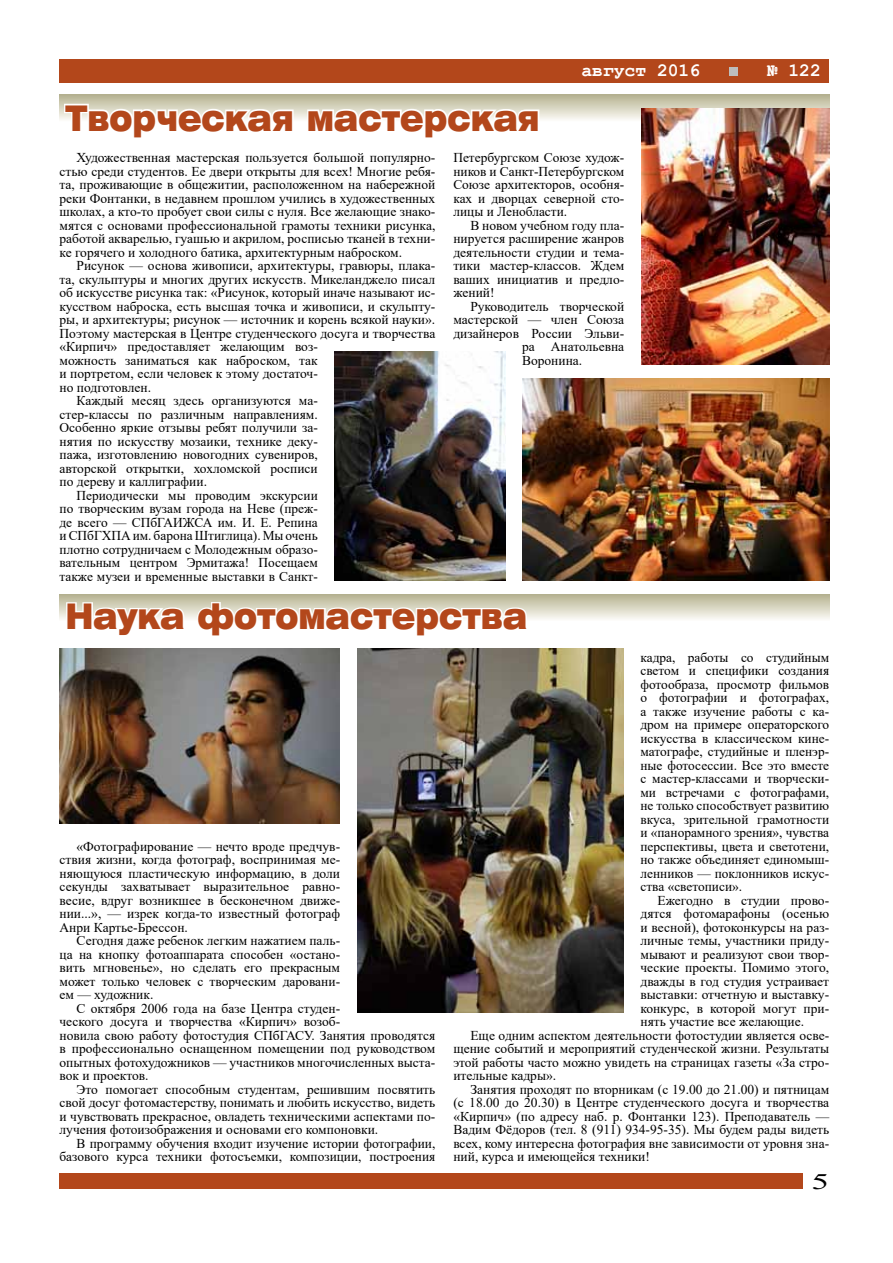
<style>
.page{position:relative;width:893px;height:1263px;background:#fff}
.page>*{position:absolute;margin:0;border:0;box-sizing:border-box;transform-origin:0 0}
.t1{font:35.1px "Helios Ext Black C";color:#b3471b;scale:.77 1}
.t2{font:22.05px "Times New Roman";color:#000;scale:1.6 1}
.t3{font:700 18.9px "Courier New";color:#fff;scale:.95 1}
.t4{font:13.5px/13.5px "Times New Roman";color:#000;text-align:justify}
</style>
<div class="page">
<div style="left:60px;top:1173px;width:743px;height:15px;background:#b3471b"></div>
<div style="left:60px;top:60px;width:769px;height:23px;background:#b3471b"></div>
<div style="left:729px;top:67px;width:9px;height:9px;background:#bdbdbd"></div>
<img style="left:335px;top:351px;width:170px;height:224px">
<img style="left:523px;top:378px;width:306px;height:202px">
<img style="left:60px;top:648px;width:280px;height:176px">
<img style="left:357px;top:648px;width:266px;height:365px">
<div style="left:60px;top:94px;width:769px;height:28px;background:linear-gradient(to bottom,#b3b08c,#fcfbf7)"></div>
<svg style="left:60px;top:594px;width:769px;height:25px;background:#d3d1bb"></svg>
<svg style="left:63px;top:102px;width:232px;height:20px"></svg>
<svg style="left:306px;top:94px;width:235px;height:28px"></svg>
<img style="left:641px;top:108px;width:188px;height:256px">
<svg style="left:65px;top:601px;width:122px;height:18px"></svg>
<svg style="left:195px;top:575px;width:334px;height:44px"></svg>
<h1 class="t1" style="left:65px;top:97px;width:617px">Творческая мастерская</h1>
<h3 class="t3" style="left:581px;top:59px;width:127px">август 2016</h3>
<h3 class="t3" style="left:767px;top:59px;width:58px">№ 122</h3>
<p class="t4" style="left:60px;top:150px;width:377px;text-indent:17px">Художественная мастерская пользуется большой популярно&shy;стью среди студентов. Ее двери открыты для всех! Многие ребя&shy;та, проживающие в общежитии, расположенном на набережной реки Фонтанки, в недавнем прошлом учились в художественных школах, а кто-то пробует свои силы с нуля. Все желающие знако&shy;мятся с основами профессиональной грамоты техники рисунка, работой акварелью, гуашью и акрилом, росписью тканей в техни&shy;ке горячего и холодного батика, архитектурным наброском.</p>
<p class="t4" style="left:77px;top:258px;width:360px">Рисунок — основа живописи, архитектуры, гравюры, плака-</p>
<p class="t4" style="left:60px;top:272px;width:377px">та, скульптуры и многих других искусств. Микеланджело писал</p>
<p class="t4" style="left:60px;top:285px;width:377px">об искусстве рисунка так: «Рисунок, который иначе называют ис-</p>
<p class="t4" style="left:60px;top:299px;width:377px">кусством наброска, есть высшая точка и живописи, и скульпту-</p>
<p class="t4" style="left:60px;top:312px;width:377px">ры, и архитектуры; рисунок — источник и корень всякой науки».</p>
<p class="t4" style="left:60px;top:326px;width:377px">Поэтому мастерская в Центре студенческого досуга и творчества</p>
<p class="t4" style="left:60px;top:339px;width:260px">«Кирпич» предоставляет желающим воз-</p>
<p class="t4" style="left:60px;top:353px;width:260px">можность заниматься как наброском, так</p>
<p class="t4" style="left:60px;top:366px;width:260px">и портретом, если человек к этому достаточ-</p>
<p class="t4" style="left:60px;top:380px;width:93px">но подготовлен.</p>
<p class="t4" style="left:77px;top:393px;width:243px">Каждый месяц здесь организуются ма-</p>
<p class="t4" style="left:60px;top:407px;width:260px">стер-классы по различным направлениям.</p>
<p class="t4" style="left:60px;top:420px;width:260px">Особенно яркие отзывы ребят получили за-</p>
<p class="t4" style="left:60px;top:434px;width:260px">нятия по искусству мозаики, технике деку-</p>
<p class="t4" style="left:60px;top:447px;width:260px">пажа, изготовлению новогодних сувениров,</p>
<p class="t4" style="left:60px;top:461px;width:260px">авторской открытки, хохломской росписи</p>
<p class="t4" style="left:60px;top:474px;width:149px">по дереву и каллиграфии.</p>
<p class="t4" style="left:77px;top:488px;width:243px">Периодически мы проводим экскурсии</p>
<p class="t4" style="left:60px;top:501px;width:260px">по творческим вузам города на Неве (преж-</p>
<p class="t4" style="left:60px;top:515px;width:260px">де всего — СПбГАИЖСА им. И. Е. Репина</p>
<p class="t4" style="left:60px;top:528px;width:260px">иСПбГХПА им. барона Штиглица). Мы очень</p>
<p class="t4" style="left:60px;top:542px;width:260px">плотно сотрудничаем с Молодежным образо-</p>
<p class="t4" style="left:60px;top:555px;width:260px">вательным центром Эрмитажа! Посещаем</p>
<p class="t4" style="left:60px;top:569px;width:259px">также музеи и временные выставки в Санкт-</p>
<p class="t4" style="left:453px;top:150px;width:172px">Петербургском Союзе худож&shy;ников и Санкт-Петербургском Союзе архитекторов, особня&shy;ках и дворцах северной сто&shy;лицы и Ленобласти.</p>
<p class="t4" style="left:453px;top:218px;width:172px;text-indent:17px">В новом учебном году пла&shy;нируется расширение жанров деятельности студии и тема&shy;тики мастер-классов. Ждем ваших инициатив и предло&shy;жений!</p>
<p class="t4" style="left:470px;top:299px;width:155px">Руководитель творческой</p>
<p class="t4" style="left:453px;top:312px;width:172px">мастерской — член Союза</p>
<p class="t4" style="left:453px;top:326px;width:172px">дизайнеров России Эльви-</p>
<p class="t4" style="left:522px;top:339px;width:104px">ра Анатольевна</p>
<p class="t4" style="left:522px;top:353px;width:62px">Воронина.</p>
<h1 class="t1" style="left:65px;top:596px;width:601px">Наука фотомастерства</h1>
<p class="t4" style="left:60px;top:839px;width:282px;text-indent:17px">«Фотографирование — нечто вроде предчув&shy;ствия жизни, когда фотограф, воспринимая ме&shy;няющуюся пластическую информацию, в доли секунды захватывает выразительное равно&shy;весие, вдруг возникшее в бесконечном движе&shy;нии...», — изрек когда-то известный фотограф Анри Картье-Брессон.</p>
<p class="t4" style="left:60px;top:933px;width:282px;text-indent:17px">Сегодня даже ребенок легким нажатием паль&shy;ца на кнопку фотоаппарата способен «остано&shy;вить мгновенье», но сделать его прекрасным может только человек с творческим даровани&shy;ем — художник.</p>
<p class="t4" style="left:60px;top:1001px;width:377px;text-align:left;text-indent:17px">С октября 2006 года на базе Центра студен-<br>ческого досуга и творчества «Кирпич» возоб-<br>новила свою работу фотостудия СПбГАСУ. Занятия проводятся в профессионально оснащенном помещении под руководством опытных фотохудожников — участников многочисленных выста&shy;вок и проектов.</p>
<p class="t4" style="left:60px;top:1082px;width:377px;text-indent:17px">Это помогает способным студентам, решившим посвятить свой досуг фотомастерству, понимать и любить искусство, видеть и чувствовать прекрасное, овладеть техническими аспектами по&shy;лучения фотоизображения и основами его компоновки.</p>
<p class="t4" style="left:60px;top:1136px;width:377px;text-align:right">В программу обучения входит изучение истории фотографии, базового курса техники фотосъемки, композиции, построения</p>
<p class="t4" style="left:640px;top:650px;width:190px">кадра, работы со студийным светом и специфики создания фотообраза, просмотр фильмов о фотографии и фотографах, а также изучение работы с ка&shy;дром на примере операторского искусства в классическом кине&shy;матографе, студийные и пленэр&shy;ные фотосессии. Все это вместе с мастер-классами и творчески&shy;ми встречами с фотографами, не только способствует развитию вкуса, зрительной грамотности и «панорамного зрения», чувства перспективы, цвета и светотени, но также объединяет единомыш&shy;ленников — поклонников искус&shy;ства «светописи».</p>
<p class="t4" style="left:657px;top:893px;width:173px">Ежегодно в студии прово-</p>
<p class="t4" style="left:640px;top:906px;width:190px">дятся фотомарафоны (осенью</p>
<p class="t4" style="left:640px;top:920px;width:190px">и весной), фотоконкурсы на раз-</p>
<p class="t4" style="left:640px;top:933px;width:190px">личные темы, участники приду-</p>
<p class="t4" style="left:640px;top:947px;width:190px">мывают и реализуют свои твор-</p>
<p class="t4" style="left:640px;top:960px;width:190px">ческие проекты. Помимо этого,</p>
<p class="t4" style="left:640px;top:974px;width:190px">дважды в год студия устраивает</p>
<p class="t4" style="left:640px;top:987px;width:189px">выставки: отчетную и выставку-</p>
<p class="t4" style="left:640px;top:1001px;width:190px">конкурс, в которой могут при-</p>
<p class="t4" style="left:640px;top:1014px;width:165px">нять участие все желающие.</p>
<p class="t4" style="left:470px;top:1028px;width:360px">Еще одним аспектом деятельности фотостудии является осве-</p>
<p class="t4" style="left:453px;top:1041px;width:377px">щение событий и мероприятий студенческой жизни. Результаты</p>
<p class="t4" style="left:453px;top:1055px;width:377px">этой работы часто можно увидеть на страницах газеты «За стро-</p>
<p class="t4" style="left:453px;top:1068px;width:104px">ительные кадры».</p>
<p class="t4" style="left:470px;top:1082px;width:360px">Занятия проходят по вторникам (с 19.00 до 21.00) и пятницам</p>
<p class="t4" style="left:453px;top:1095px;width:377px">(с 18.00 до 20.30) в Центре студенческого досуга и творчества</p>
<p class="t4" style="left:453px;top:1109px;width:377px">«Кирпич» (по адресу наб. р. Фонтанки 123). Преподаватель —</p>
<p class="t4" style="left:453px;top:1122px;width:377px">Вадим Фёдоров (тел. 8 (911) 934-95-35). Мы будем рады видеть</p>
<p class="t4" style="left:453px;top:1136px;width:377px">всех, кому интересна фотография вне зависимости от уровня зна-</p>
<p class="t4" style="left:453px;top:1149px;width:198px">ний, курса и имеющейся техники!</p>
<h2 class="t2" style="left:812px;top:1165px;width:13px">5</h2>
</div>
